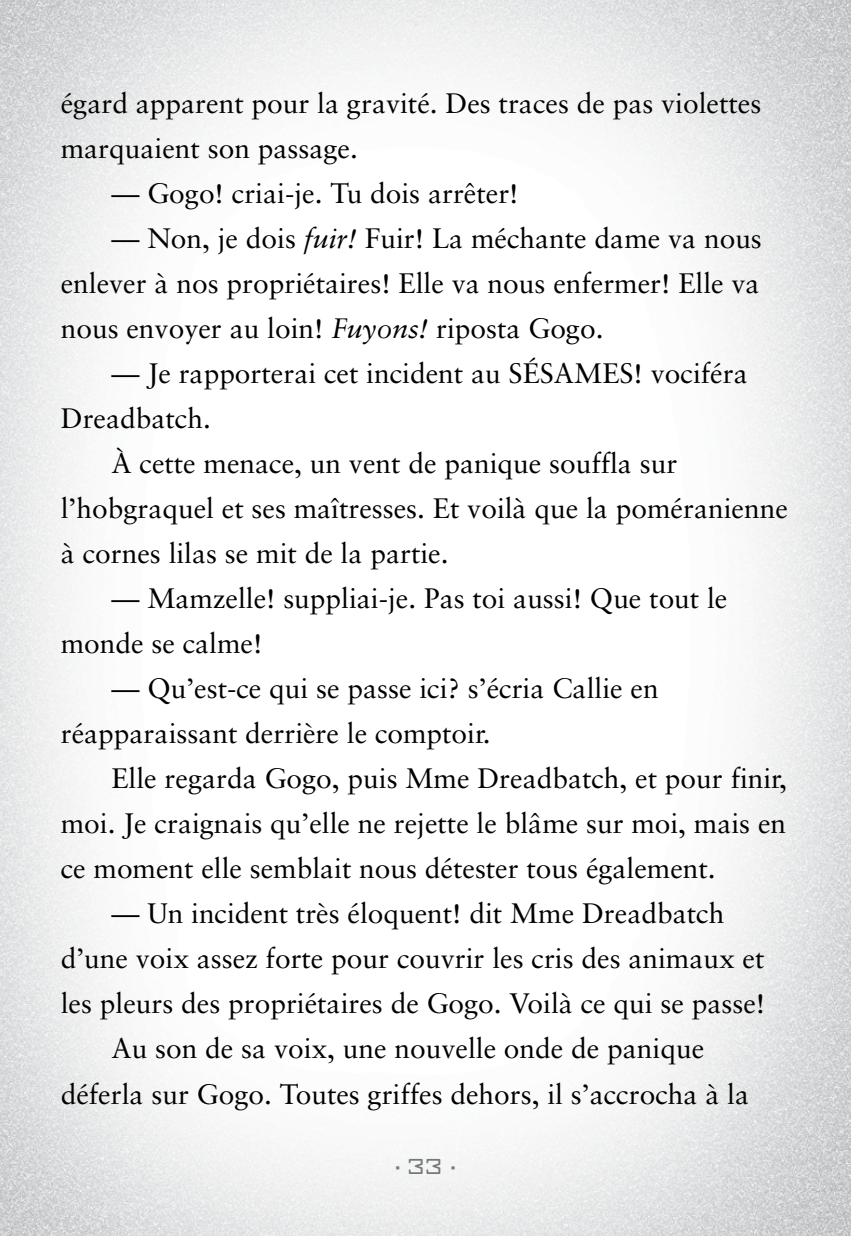
<style>
.page{position:relative;width:851px;height:1236px;background:#fff}
.page>*{position:absolute;margin:0;border:0;box-sizing:border-box;transform-origin:0 0}
.t1{font:28.12px/45px "Sabon";color:#000}
.t2{font:27px "Pomodoro";color:#77787b}
.t3{font:11.25px "Pomodoro";color:#77787b}
.s1{font-style:italic}
.s2{font-size:11.25px}
</style>
<div class="page">
<img style="left:0;top:0;width:850px;height:1235px">
<p class="t1" style="left:61px;top:80px;width:702px">égard apparent pour la gravité. Des traces de pas violettes marquaient son passage.</p>
<p class="t1" style="left:111px;top:170px;width:408px">— Gogo! criai-je. Tu dois arrêter!</p>
<p class="t1" style="left:61px;top:215px;width:702px;text-align:justify;text-indent:51px">— Non, je dois <span class="s1">fuir!</span> Fuir! La méchante dame va nous enlever à nos propriétaires! Elle va nous enfermer! Elle va nous envoyer au loin! <span class="s1">Fuyons!</span> riposta Gogo.</p>
<p class="t1" style="left:111px;top:350px;width:637px">— Je rapporterai cet incident au SÉSAMES! vociféra</p>
<p class="t1" style="left:61px;top:395px;width:152px">Dreadbatch.</p>
<p class="t1" style="left:111px;top:440px;width:567px">À cette menace, un vent de panique souffla sur</p>
<p class="t1" style="left:61px;top:485px;width:728px">l’hobgraquel et ses maîtresses. Et voilà que la poméranienne</p>
<p class="t1" style="left:61px;top:530px;width:389px">à cornes lilas se mit de la partie.</p>
<p class="t1" style="left:61px;top:575px;width:668px;text-indent:51px">— Mamzelle! suppliai-je. Pas toi aussi! Que tout le monde se calme!</p>
<p class="t1" style="left:61px;top:665px;width:599px;text-indent:51px">— Qu’est-ce qui se passe ici? s’écria Callie en réapparaissant derrière le comptoir.</p>
<p class="t1" style="left:61px;top:755px;width:727px;text-align:justify;text-indent:51px">Elle regarda Gogo, puis Mme Dreadbatch, et pour finir, moi. Je craignais qu’elle ne rejette le blâme sur moi, mais en ce moment elle semblait nous détester tous également.</p>
<p class="t1" style="left:61px;top:890px;width:706px;text-align:center">— Un incident très éloquent! dit Mme Dreadbatch<br>d’une voix assez forte pour couvrir les cris des animaux et les pleurs des propriétaires de Gogo. Voilà ce qui se passe!<br>Au son de sa voix, une nouvelle onde de panique<br>déferla sur Gogo. Toutes griffes dehors, il s’accrocha à la</p>
<p class="t2" style="left:395px;top:1153px;width:48px"><span class="s2">•</span> 33</p>
<p class="t3" style="left:450px;top:1161px;width:6px">•</p>
</div>
